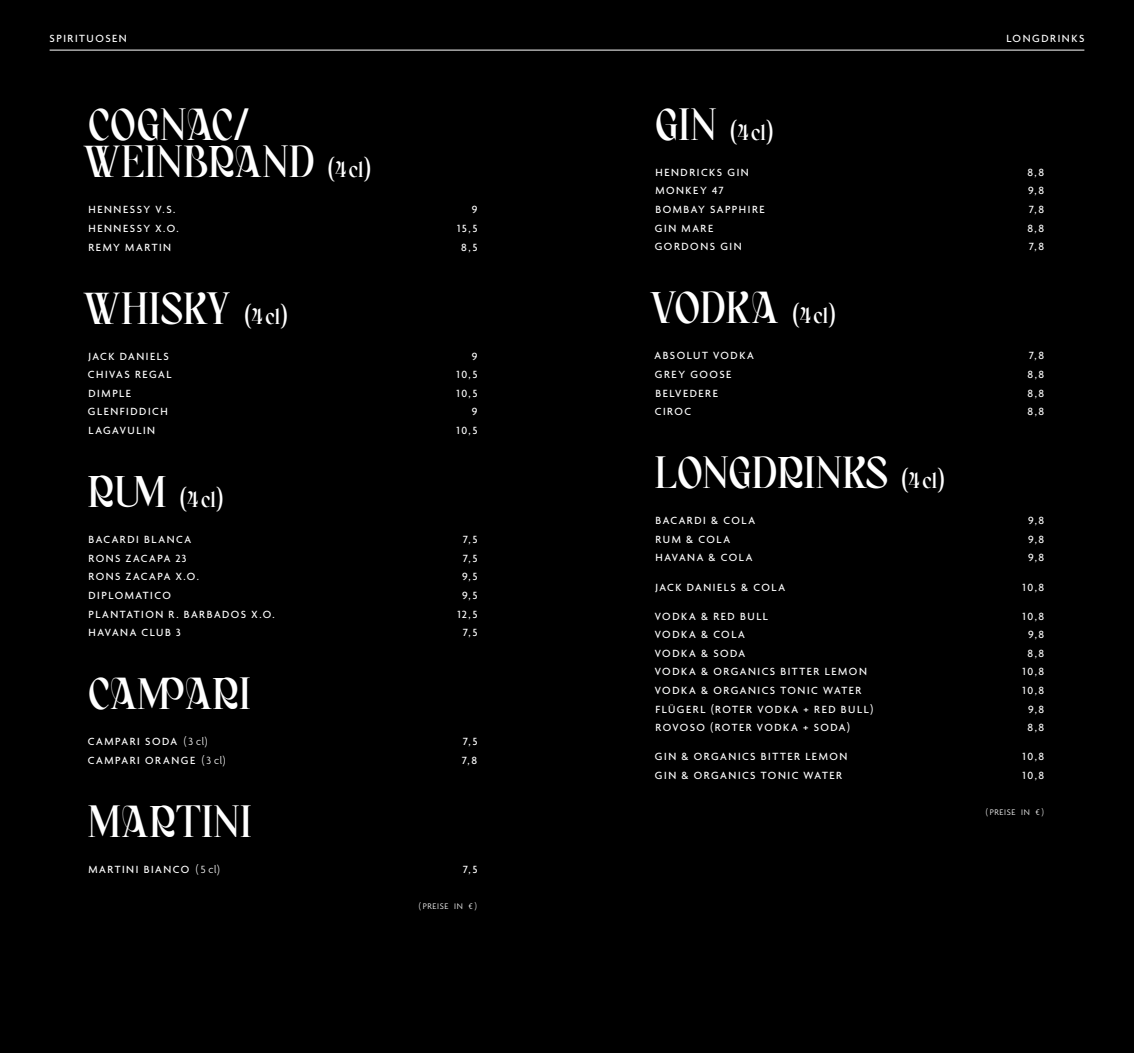
<style>
.page{position:relative;width:1134px;height:1053px;background:#fff}
.page>*{position:absolute;margin:0;border:0;box-sizing:border-box;transform-origin:0 0}
.t1{font:45px/37.5px "Bagerich";letter-spacing:-.005em;color:#fff}
.t2{font:22.5px "Bagerich";letter-spacing:.055em;color:#fff}
.t3{font:500 11.25px "Agenda One";letter-spacing:.135em;color:#fff}
.t4{font:300 8.75px "Agenda One";letter-spacing:.07em;color:#fff}
.s1{font-size:22.5px}
.s2{font-size:45px}
.s3{font-weight:300}
</style>
<div class="page">
<div style="left:0;top:0;width:1134px;height:1052px;background:#000"></div>
<hr style="left:50px;top:50px;width:1034px;height:1px;background:#fff">
<p class="t3" style="left:50px;top:32px;width:79px">SPIRITUOSEN</p>
<p class="t3" style="left:1006px;top:32px;width:80px">LONGDRINKS</p>
<h1 class="t1" style="left:82px;top:102px;width:290px">COGNAC/<br>WEINBRAND <span class="s1">(4cl)</span></h1>
<p class="t3" style="left:88px;top:204px;width:89px">HENNESSY V.S.</p>
<p class="t3" style="left:472px;top:204px;width:7px">9</p>
<p class="t3" style="left:88px;top:222px;width:92px">HENNESSY X.O.</p>
<p class="t3" style="left:457px;top:222px;width:22px">15,5</p>
<p class="t3" style="left:88px;top:241px;width:84px">REMY MARTIN</p>
<p class="t3" style="left:461px;top:241px;width:18px">8,5</p>
<h1 class="t1" style="left:82px;top:286px;width:206px">WHISKY <span class="s1">(4cl)</span></h1>
<p class="t3" style="left:88px;top:350px;width:82px">JACK DANIELS</p>
<p class="t3" style="left:472px;top:350px;width:7px">9</p>
<p class="t3" style="left:88px;top:369px;width:85px">CHIVAS REGAL</p>
<p class="t3" style="left:456px;top:369px;width:23px">10,5</p>
<p class="t3" style="left:88px;top:387px;width:44px">DIMPLE</p>
<p class="t3" style="left:456px;top:387px;width:23px">10,5</p>
<p class="t3" style="left:88px;top:406px;width:81px">GLENFIDDICH</p>
<p class="t3" style="left:472px;top:406px;width:7px">9</p>
<p class="t3" style="left:88px;top:424px;width:68px">LAGAVULIN</p>
<p class="t3" style="left:456px;top:424px;width:23px">10,5</p>
<h2 class="t2" style="left:88px;top:483px;width:137px"><span class="s2">RUM</span> (4cl)</h2>
<p class="t3" style="left:88px;top:533px;width:104px">BACARDI BLANCA</p>
<p class="t3" style="left:463px;top:533px;width:16px">7,5</p>
<p class="t3" style="left:88px;top:552px;width:100px">RONS ZACAPA 23</p>
<p class="t3" style="left:463px;top:552px;width:16px">7,5</p>
<p class="t3" style="left:88px;top:570px;width:112px">RONS ZACAPA X.O.</p>
<p class="t3" style="left:462px;top:570px;width:17px">9,5</p>
<p class="t3" style="left:88px;top:589px;width:84px">DIPLOMATICO</p>
<p class="t3" style="left:462px;top:589px;width:17px">9,5</p>
<p class="t3" style="left:88px;top:607px;width:188px">PLANTATION R. BARBADOS X.O.</p>
<p class="t3" style="left:457px;top:607px;width:22px">12,5</p>
<p class="t3" style="left:88px;top:626px;width:94px">HAVANA CLUB 3</p>
<p class="t3" style="left:463px;top:626px;width:16px">7,5</p>
<h1 class="t1" style="left:89px;top:671px;width:164px">CAMPARI</h1>
<p class="t3" style="left:88px;top:735px;width:121px">CAMPARI SODA <span class="s3">(3 cl)</span></p>
<p class="t3" style="left:463px;top:735px;width:16px">7,5</p>
<p class="t3" style="left:88px;top:754px;width:139px">CAMPARI ORANGE <span class="s3">(3cl)</span></p>
<p class="t3" style="left:462px;top:754px;width:16px">7,8</p>
<h1 class="t1" style="left:88px;top:799px;width:166px">MARTINI</h1>
<p class="t3" style="left:88px;top:863px;width:133px">MARTINI BIANCO <span class="s3">(5 cl)</span></p>
<p class="t3" style="left:463px;top:863px;width:16px">7,5</p>
<p class="t4" style="left:418px;top:901px;width:62px">(PREISE IN €)</p>
<h2 class="t2" style="left:655px;top:116px;width:119px"><span class="s2">GIN</span> (4cl)</h2>
<p class="t3" style="left:655px;top:166px;width:95px">HENDRICKS GIN</p>
<p class="t3" style="left:1027px;top:166px;width:18px">8,8</p>
<p class="t3" style="left:655px;top:185px;width:70px">MONKEY 47</p>
<p class="t3" style="left:1028px;top:185px;width:18px">9,8</p>
<p class="t3" style="left:655px;top:203px;width:111px">BOMBAY SAPPHIRE</p>
<p class="t3" style="left:1029px;top:203px;width:16px">7,8</p>
<p class="t3" style="left:655px;top:222px;width:60px">GIN MARE</p>
<p class="t3" style="left:1027px;top:222px;width:18px">8,8</p>
<p class="t3" style="left:655px;top:240px;width:88px">GORDONS GIN</p>
<p class="t3" style="left:1029px;top:240px;width:16px">7,8</p>
<h1 class="t1" style="left:649px;top:286px;width:188px">VODKA <span class="s1">(4cl)</span></h1>
<p class="t3" style="left:654px;top:350px;width:101px">ABSOLUT VODKA</p>
<p class="t3" style="left:1029px;top:350px;width:16px">7,8</p>
<p class="t3" style="left:655px;top:368px;width:78px">GREY GOOSE</p>
<p class="t3" style="left:1027px;top:368px;width:18px">8,8</p>
<p class="t3" style="left:655px;top:387px;width:64px">BELVEDERE</p>
<p class="t3" style="left:1027px;top:387px;width:18px">8,8</p>
<p class="t3" style="left:655px;top:405px;width:38px">CIROC</p>
<p class="t3" style="left:1027px;top:405px;width:18px">8,8</p>
<h1 class="t1" style="left:654px;top:451px;width:291px">LONGDRINKS <span class="s1">(4cl)</span></h1>
<p class="t3" style="left:655px;top:514px;width:101px">BACARDI &amp; COLA</p>
<p class="t3" style="left:1028px;top:514px;width:18px">9,8</p>
<p class="t3" style="left:655px;top:533px;width:76px">RUM &amp; COLA</p>
<p class="t3" style="left:1028px;top:533px;width:18px">9,8</p>
<p class="t3" style="left:655px;top:551px;width:99px">HAVANA &amp; COLA</p>
<p class="t3" style="left:1028px;top:551px;width:18px">9,8</p>
<p class="t3" style="left:655px;top:581px;width:131px">JACK DANIELS &amp; COLA</p>
<p class="t3" style="left:1022px;top:581px;width:23px">10,8</p>
<p class="t3" style="left:655px;top:610px;width:115px">VODKA &amp; RED BULL</p>
<p class="t3" style="left:1022px;top:610px;width:23px">10,8</p>
<p class="t3" style="left:655px;top:628px;width:92px">VODKA &amp; COLA</p>
<p class="t3" style="left:1028px;top:628px;width:18px">9,8</p>
<p class="t3" style="left:655px;top:647px;width:92px">VODKA &amp; SODA</p>
<p class="t3" style="left:1027px;top:647px;width:18px">8,8</p>
<p class="t3" style="left:655px;top:665px;width:213px">VODKA &amp; ORGANICS BITTER LEMON</p>
<p class="t3" style="left:1022px;top:665px;width:23px">10,8</p>
<p class="t3" style="left:655px;top:684px;width:208px">VODKA &amp; ORGANICS TONIC WATER</p>
<p class="t3" style="left:1022px;top:684px;width:23px">10,8</p>
<p class="t3" style="left:655px;top:702px;width:219px">FLÜGERL (ROTER VODKA + RED BULL)</p>
<p class="t3" style="left:1028px;top:702px;width:18px">9,8</p>
<p class="t3" style="left:655px;top:721px;width:196px">ROVOSO (ROTER VODKA + SODA)</p>
<p class="t3" style="left:1027px;top:721px;width:18px">8,8</p>
<p class="t3" style="left:655px;top:750px;width:194px">GIN &amp; ORGANICS BITTER LEMON</p>
<p class="t3" style="left:1022px;top:750px;width:23px">10,8</p>
<p class="t3" style="left:655px;top:769px;width:189px">GIN &amp; ORGANICS TONIC WATER</p>
<p class="t3" style="left:1022px;top:769px;width:23px">10,8</p>
<p class="t4" style="left:985px;top:807px;width:62px">(PREISE IN €)</p>
</div>
